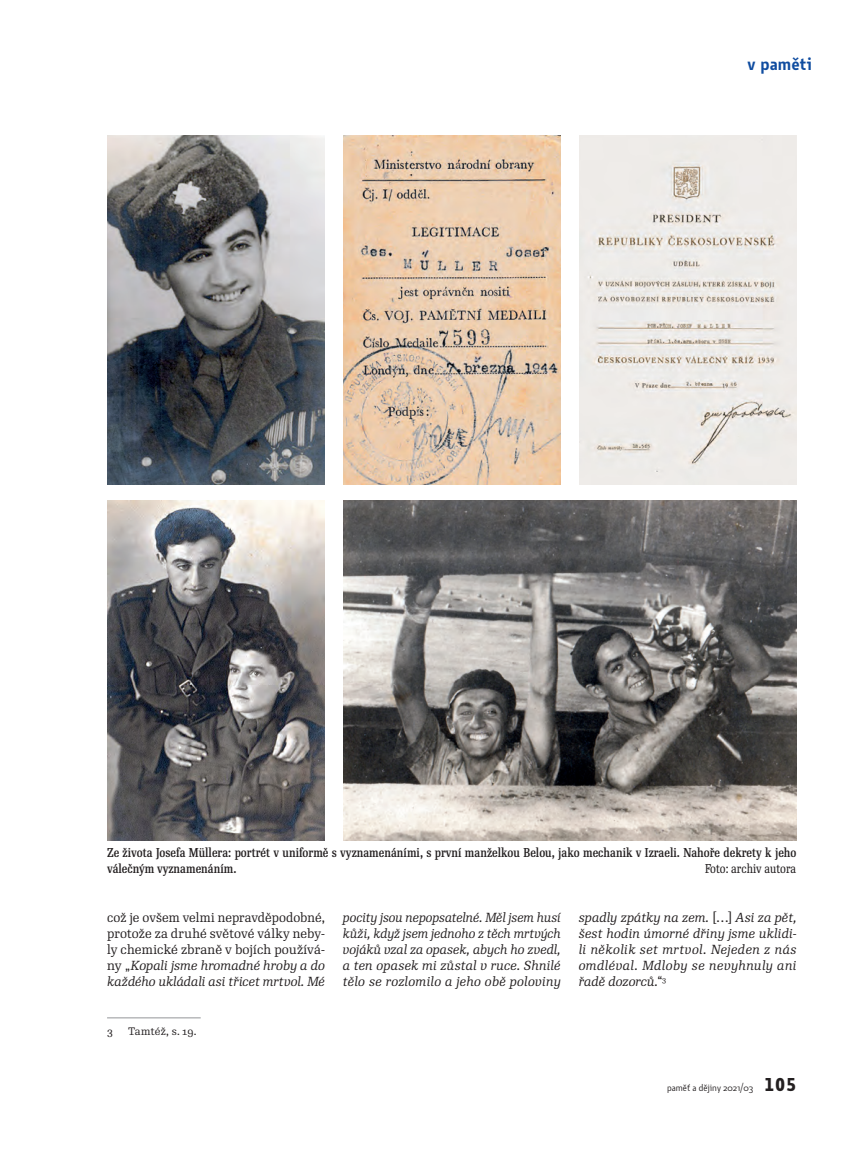
<style>
.page{position:relative;width:860px;height:1150px;background:#fff}
.page>*{position:absolute;margin:0;border:0;box-sizing:border-box;transform-origin:0 0}
.t1{font:600 18px "Botanika Std";color:#0f4ca0}
.t2{font:italic 12.75px/16.2px "Re Public Std";letter-spacing:.025em;color:#231f20;text-align:justify}
.t3{font:12.75px/16.2px "Re Public Std";letter-spacing:.01em;color:#231f20;text-align:justify;scale:.96 1}
.t4{font:500 12.45px/16.2px "Re Public Std Cond";color:#231f20}
.t5{font:12.45px "Re Public Std Cond";color:#231f20}
.t6{font:10.5px "Re Public Std";letter-spacing:.015em;color:#231f20}
.t7{font:9.75px "Botanika Std";color:#231f20}
.s1{font-style:italic}
.s2{font-style:normal}
.s3{font-family:"Botanika Mono";font-weight:700;font-size:18px}
</style>
<div class="page">
<hr style="left:107px;top:1017px;width:94px;height:1px;background:#939598">
<img style="left:107px;top:135px;width:217px;height:349px">
<img style="left:343px;top:135px;width:217px;height:349px">
<img style="left:579px;top:135px;width:217px;height:349px">
<img style="left:107px;top:500px;width:217px;height:340px">
<img style="left:343px;top:500px;width:453px;height:340px">
<h1 class="t1" style="left:747px;top:51px;width:66px">v paměti</h1>
<p class="t4" style="left:107px;top:844px;width:690px">Ze života Josefa Müllera: portrét v uniformě s vyznamenáními, s první manželkou Belou, jako mechanik v Izraeli. Nahoře dekrety k jeho válečným vyznamenáním.</p>
<p class="t5" style="left:704px;top:860px;width:93px">Foto: archiv autora</p>
<p class="t3" style="left:107px;top:909px;width:228px">což je ovšem velmi nepravděpodobné, protože za druhé světové války neby&shy;ly chemické zbraně v bojích používá&shy;ny „<span class="s1">Kopali jsme hromadné hroby a do každého ukládali asi třicet mrtvol. Mé</span></p>
<p class="t2" style="left:343px;top:909px;width:219px">pocity jsou nepopsatelné. Měl jsem husí kůži, když jsem jednoho z těch mrtvých vojáků vzal za opasek, abych ho zvedl, a ten opasek mi zůstal v ruce. Shnilé tělo se rozlomilo a jeho obě poloviny</p>
<p class="t2" style="left:578px;top:909px;width:219px">spadly zpátky na zem. <span class="s2">[…]</span> Asi za pět, šest hodin úmorné dřiny jsme uklidi&shy;li několik set mrtvol. Nejeden z nás omdléval. Mdloby se nevyhnuly ani řadě dozorců.<span class="s2">“</span><sup>3</sup></p>
<p class="t6" style="left:107px;top:1024px;width:7px">3</p>
<p class="t6" style="left:128px;top:1024px;width:70px">Tamtéž, s. 19.</p>
<p class="t7" style="left:666px;top:1080px;width:131px">paměť a dějiny 2021/03 <span class="s3">105</span></p>
</div>
